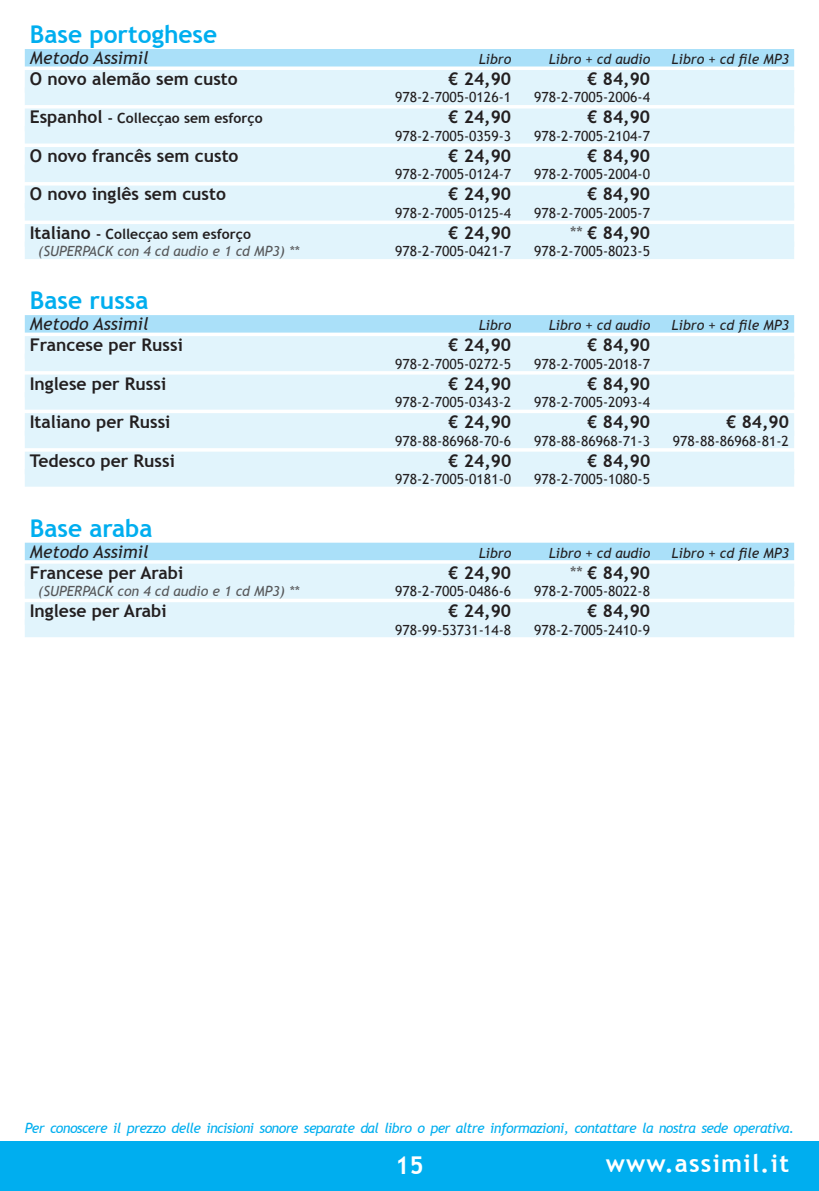
<style>
.page{position:relative;width:819px;height:1191px;background:#fff}
.page>*{position:absolute;margin:0;border:0;box-sizing:border-box;transform-origin:0 0}
.t1{font:700 24.5px "Trebuchet MS";color:#00aeef}
.t2{font:700 24.5px "Trebuchet MS";letter-spacing:.05em;color:#fff}
.t3{font:700 17.5px "Trebuchet MS";color:#231f20}
.t4{font:italic 17.5px "Trebuchet MS";color:#231f20}
.t5{font:14px "Trebuchet MS";color:#231f20}
.t6{font:italic 14px "Trebuchet MS";letter-spacing:-.04em;color:#00aeef}
.t7{font:italic 14px "Trebuchet MS";color:#231f20}
.t8{font:italic 14px "Trebuchet MS";color:#57585a}
.t9{font:700 14px "Trebuchet MS";color:#231f20}
.s1{font-size:17.5px}
.s2{font-weight:400;font-style:italic;color:#57585a}
</style>
<div class="page">
<div style="left:0;top:1141px;width:819px;height:50px;background:#00aeef"></div>
<div style="left:25px;top:49px;width:769px;height:17px;background:#aae0f9"></div>
<div style="left:25px;top:70px;width:769px;height:23px;background:#e1f4fc"></div>
<div style="left:25px;top:87px;width:769px;height:18px;background:#e1f4fc"></div>
<div style="left:25px;top:108px;width:769px;height:23px;background:#e1f4fc"></div>
<div style="left:25px;top:126px;width:769px;height:17px;background:#e1f4fc"></div>
<div style="left:25px;top:147px;width:769px;height:23px;background:#e1f4fc"></div>
<div style="left:25px;top:164px;width:769px;height:18px;background:#e1f4fc"></div>
<div style="left:25px;top:185px;width:769px;height:23px;background:#e1f4fc"></div>
<div style="left:25px;top:203px;width:769px;height:17px;background:#e1f4fc"></div>
<div style="left:25px;top:224px;width:769px;height:23px;background:#e1f4fc"></div>
<div style="left:25px;top:241px;width:769px;height:18px;background:#e1f4fc"></div>
<div style="left:25px;top:315px;width:769px;height:17px;background:#aae0f9"></div>
<div style="left:25px;top:336px;width:769px;height:23px;background:#e1f4fc"></div>
<div style="left:25px;top:353px;width:769px;height:18px;background:#e1f4fc"></div>
<div style="left:25px;top:374px;width:769px;height:23px;background:#e1f4fc"></div>
<div style="left:25px;top:392px;width:769px;height:17px;background:#e1f4fc"></div>
<div style="left:25px;top:413px;width:769px;height:23px;background:#e1f4fc"></div>
<div style="left:25px;top:430px;width:769px;height:18px;background:#e1f4fc"></div>
<div style="left:25px;top:451px;width:769px;height:23px;background:#e1f4fc"></div>
<div style="left:25px;top:469px;width:769px;height:17px;background:#e1f4fc"></div>
<div style="left:25px;top:542px;width:769px;height:18px;background:#aae0f9"></div>
<div style="left:25px;top:563px;width:769px;height:23px;background:#e1f4fc"></div>
<div style="left:25px;top:581px;width:769px;height:17px;background:#e1f4fc"></div>
<div style="left:25px;top:602px;width:769px;height:23px;background:#e1f4fc"></div>
<div style="left:25px;top:619px;width:769px;height:18px;background:#e1f4fc"></div>
<h1 class="t1" style="left:30px;top:20px;width:189px">Base portoghese</h1>
<p class="t4" style="left:30px;top:47px;width:120px">Metodo Assimil</p>
<p class="t7" style="left:478px;top:51px;width:34px">Libro</p>
<p class="t7" style="left:548px;top:51px;width:103px">Libro + cd audio</p>
<p class="t7" style="left:671px;top:51px;width:119px">Libro + cd file MP3</p>
<p class="t3" style="left:30px;top:68px;width:209px">O novo alemão sem custo</p>
<p class="t3" style="left:448px;top:68px;width:64px">€ 24,90</p>
<p class="t3" style="left:587px;top:68px;width:64px">€ 84,90</p>
<p class="t5" style="left:395px;top:89px;width:117px">978-2-7005-0126-1</p>
<p class="t5" style="left:534px;top:89px;width:117px">978-2-7005-2006-4</p>
<p class="t9" style="left:30px;top:110px;width:234px"><span class="s1">Espanhol</span> - Collecçao sem esforço</p>
<p class="t3" style="left:448px;top:107px;width:64px">€ 24,90</p>
<p class="t3" style="left:587px;top:107px;width:64px">€ 84,90</p>
<p class="t5" style="left:395px;top:128px;width:117px">978-2-7005-0359-3</p>
<p class="t5" style="left:534px;top:128px;width:117px">978-2-7005-2104-7</p>
<p class="t3" style="left:30px;top:145px;width:210px">O novo francês sem custo</p>
<p class="t3" style="left:448px;top:145px;width:64px">€ 24,90</p>
<p class="t3" style="left:587px;top:145px;width:64px">€ 84,90</p>
<p class="t5" style="left:395px;top:166px;width:117px">978-2-7005-0124-7</p>
<p class="t5" style="left:534px;top:166px;width:117px">978-2-7005-2004-0</p>
<p class="t3" style="left:30px;top:184px;width:198px">O novo inglês sem custo</p>
<p class="t3" style="left:448px;top:184px;width:64px">€ 24,90</p>
<p class="t3" style="left:587px;top:184px;width:64px">€ 84,90</p>
<p class="t5" style="left:395px;top:205px;width:117px">978-2-7005-0125-4</p>
<p class="t5" style="left:534px;top:205px;width:117px">978-2-7005-2005-7</p>
<p class="t9" style="left:30px;top:226px;width:223px"><span class="s1">Italiano</span> - Collecçao sem esforço</p>
<p class="t3" style="left:448px;top:222px;width:64px">€ 24,90</p>
<p class="t3" style="left:569px;top:222px;width:83px"><span class="s2">**</span> € 84,90</p>
<p class="t8" style="left:38px;top:243px;width:263px">(SUPERPACK con 4 cd audio e 1 cd MP3) **</p>
<p class="t5" style="left:395px;top:243px;width:117px">978-2-7005-0421-7</p>
<p class="t5" style="left:534px;top:243px;width:117px">978-2-7005-8023-5</p>
<h1 class="t1" style="left:30px;top:286px;width:120px">Base russa</h1>
<p class="t4" style="left:30px;top:313px;width:120px">Metodo Assimil</p>
<p class="t7" style="left:478px;top:317px;width:34px">Libro</p>
<p class="t7" style="left:548px;top:317px;width:103px">Libro + cd audio</p>
<p class="t7" style="left:671px;top:317px;width:119px">Libro + cd file MP3</p>
<p class="t3" style="left:30px;top:334px;width:155px">Francese per Russi</p>
<p class="t3" style="left:448px;top:334px;width:64px">€ 24,90</p>
<p class="t3" style="left:587px;top:334px;width:64px">€ 84,90</p>
<p class="t5" style="left:395px;top:355px;width:117px">978-2-7005-0272-5</p>
<p class="t5" style="left:534px;top:355px;width:117px">978-2-7005-2018-7</p>
<p class="t3" style="left:30px;top:373px;width:138px">Inglese per Russi</p>
<p class="t3" style="left:448px;top:373px;width:64px">€ 24,90</p>
<p class="t3" style="left:587px;top:373px;width:64px">€ 84,90</p>
<p class="t5" style="left:395px;top:394px;width:117px">978-2-7005-0343-2</p>
<p class="t5" style="left:534px;top:394px;width:117px">978-2-7005-2093-4</p>
<p class="t3" style="left:30px;top:411px;width:142px">Italiano per Russi</p>
<p class="t3" style="left:448px;top:411px;width:64px">€ 24,90</p>
<p class="t3" style="left:587px;top:411px;width:64px">€ 84,90</p>
<p class="t3" style="left:726px;top:411px;width:64px">€ 84,90</p>
<p class="t5" style="left:395px;top:432px;width:117px">978-88-86968-70-6</p>
<p class="t5" style="left:534px;top:432px;width:117px">978-88-86968-71-3</p>
<p class="t5" style="left:673px;top:432px;width:117px">978-88-86968-81-2</p>
<p class="t3" style="left:30px;top:450px;width:147px">Tedesco per Russi</p>
<p class="t3" style="left:448px;top:450px;width:64px">€ 24,90</p>
<p class="t3" style="left:587px;top:450px;width:64px">€ 84,90</p>
<p class="t5" style="left:395px;top:471px;width:117px">978-2-7005-0181-0</p>
<p class="t5" style="left:534px;top:471px;width:117px">978-2-7005-1080-5</p>
<h1 class="t1" style="left:30px;top:513px;width:124px">Base araba</h1>
<p class="t4" style="left:30px;top:541px;width:120px">Metodo Assimil</p>
<p class="t7" style="left:478px;top:544px;width:34px">Libro</p>
<p class="t7" style="left:548px;top:544px;width:103px">Libro + cd audio</p>
<p class="t7" style="left:671px;top:544px;width:119px">Libro + cd file MP3</p>
<p class="t3" style="left:30px;top:562px;width:155px">Francese per Arabi</p>
<p class="t3" style="left:448px;top:562px;width:64px">€ 24,90</p>
<p class="t3" style="left:569px;top:562px;width:83px"><span class="s2">**</span> € 84,90</p>
<p class="t8" style="left:38px;top:583px;width:263px">(SUPERPACK con 4 cd audio e 1 cd MP3) **</p>
<p class="t5" style="left:395px;top:583px;width:117px">978-2-7005-0486-6</p>
<p class="t5" style="left:534px;top:583px;width:117px">978-2-7005-8022-8</p>
<p class="t3" style="left:30px;top:600px;width:138px">Inglese per Arabi</p>
<p class="t3" style="left:448px;top:600px;width:64px">€ 24,90</p>
<p class="t3" style="left:587px;top:600px;width:64px">€ 84,90</p>
<p class="t5" style="left:395px;top:621px;width:117px">978-99-53731-14-8</p>
<p class="t5" style="left:534px;top:621px;width:117px">978-2-7005-2410-9</p>
<p class="t6" style="left:25px;top:1120px;width:770px">Per conoscere il prezzo delle incisioni sonore separate dal libro o per altre informazioni, contattare la nostra sede operativa.</p>
<h1 class="t2" style="left:395px;top:1151px;width:30px">15</h1>
<h1 class="t2" style="left:605px;top:1148px;width:185px">www.assimil.it</h1>
</div>
